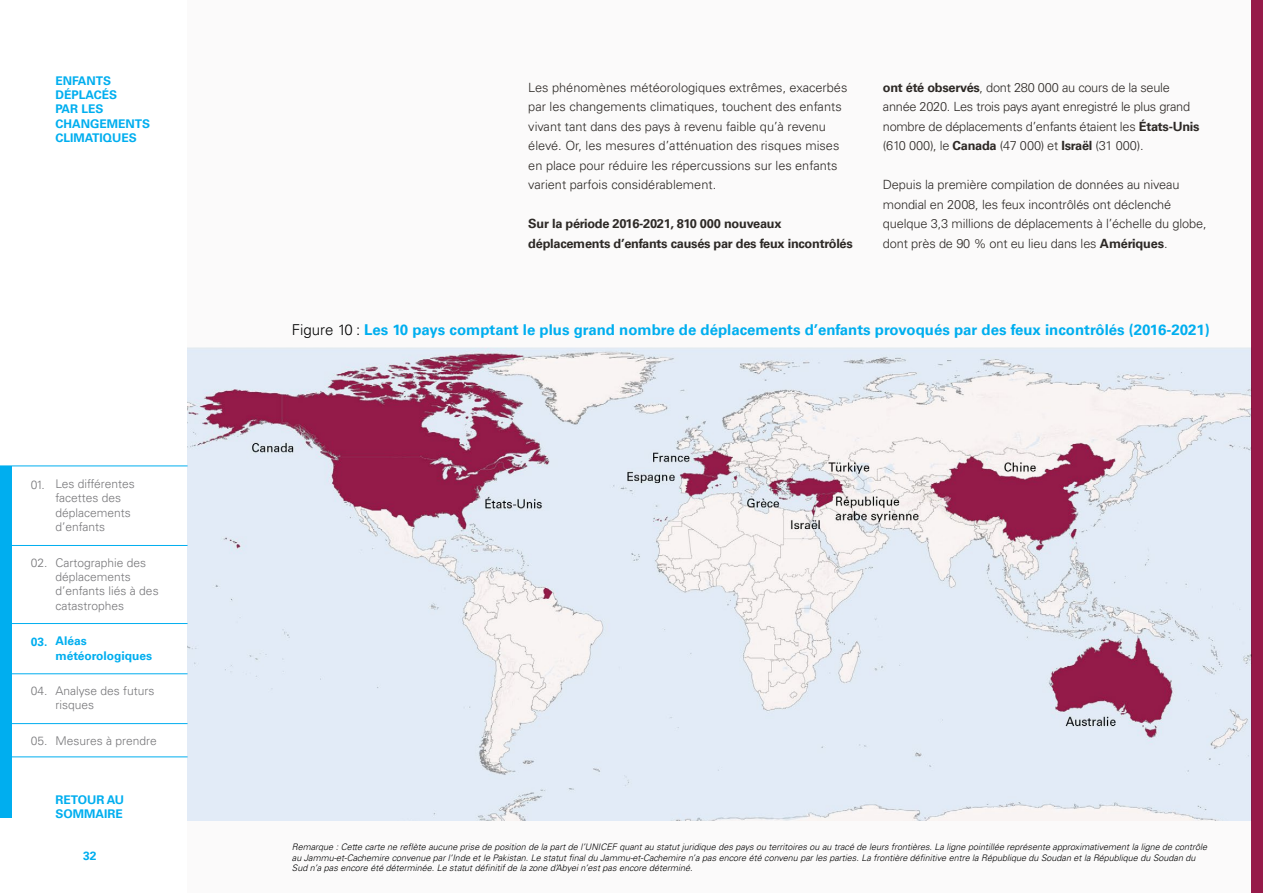
<style>
.page{position:relative;width:1263px;height:893px;background:#fff}
.page>*{position:absolute;margin:0;border:0;box-sizing:border-box;transform-origin:0 0}
.t1{font:700 15px "Univers LT Pro 65";color:#00aeef}
.t2{font:300 12.75px/19.5px "Univers LT Pro 45";letter-spacing:-.01em;color:#2d2926}
.t3{font:700 12.75px/19.5px "Univers LT Pro 65";letter-spacing:-.02em;color:#2d2926}
.t4{font:300 12px/14.4px "Univers LT Pro 45";color:#77777a}
.t5{font:700 12px/14.4px "Univers LT Pro 65";color:#00aeef}
.t6{font:italic 300 9px/10.5px "Univers LT Pro 45";color:#000}
.s1{font-family:"Univers LT Pro 65";font-weight:700}
.s2{font-family:"Univers LT Pro 45";font-weight:300;color:#000}
</style>
<div class="page">
<div style="left:187px;top:0;width:1076px;height:893px;background:#fbfafa"></div>
<hr style="left:0;top:466px;width:188px;height:1px;background:#00aeef">
<hr style="left:0;top:545px;width:188px;height:1px;background:#00aeef">
<hr style="left:0;top:623px;width:188px;height:1px;background:#00aeef">
<hr style="left:0;top:673px;width:188px;height:1px;background:#00aeef">
<hr style="left:0;top:723px;width:188px;height:1px;background:#00aeef">
<div style="left:0;top:466px;width:12px;height:352px;background:#00aeef"></div>
<hr style="left:0;top:757px;width:188px;height:1px;background:#00aeef">
<div style="left:1251px;top:0;width:12px;height:893px;background:#961a49"></div>
<img style="left:188px;top:347px;width:1063px;height:474px">
<p class="t5" style="left:56px;top:73px;width:96px">ENFANTS<br>DÉPLACÉS<br>PAR LES<br>CHANGEMENTS<br>CLIMATIQUES</p>
<p class="t4" style="left:31px;top:477px;width:16px">01.</p>
<p class="t4" style="left:31px;top:555px;width:18px">02.</p>
<p class="t5" style="left:31px;top:633px;width:18px">03.</p>
<p class="t4" style="left:31px;top:683px;width:18px">04.</p>
<p class="t4" style="left:31px;top:733px;width:18px">05.</p>
<p class="t4" style="left:56px;top:476px;width:81px">Les différentes facettes des déplacements d’enfants</p>
<p class="t4" style="left:56px;top:555px;width:105px">Cartographie des déplacements d’enfants liés à des catastrophes</p>
<p class="t5" style="left:56px;top:633px;width:98px">Aléas météorologiques</p>
<p class="t4" style="left:56px;top:683px;width:101px">Analyse des futurs risques</p>
<p class="t4" style="left:56px;top:733px;width:103px">Mesures à prendre</p>
<p class="t5" style="left:56px;top:791px;width:70px">RETOUR AU<br>SOMMAIRE</p>
<p class="t5" style="left:83px;top:848px;width:15px">32</p>
<p class="t2" style="left:528px;top:77px;width:321px">Les phénomènes météorologiques extrêmes, exacerbés par les changements climatiques, touchent des enfants vivant tant dans des pays à revenu faible qu’à revenu élevé. Or, les mesures d’atténuation des risques mises en place pour réduire les répercussions sur les enfants varient parfois considérablement.</p>
<p class="t3" style="left:528px;top:213px;width:326px">Sur la période 2016-2021, 810 000 nouveaux déplacements d’enfants causés par des feux incontrôlés</p>
<p class="t2" style="left:883px;top:77px;width:318px"><span class="s1">ont été observés</span>, dont 280 000 au cours de la seule année 2020. Les trois pays ayant enregistré le plus grand nombre de déplacements d’enfants étaient les <span class="s1">États-Unis </span>(610 000), le <span class="s1">Canada</span> (47 000) et <span class="s1">Israël</span> (31 000).</p>
<p class="t2" style="left:883px;top:175px;width:325px">Depuis la première compilation de données au niveau mondial en 2008, les feux incontrôlés ont déclenché quelque 3,3 millions de déplacements à l’échelle du globe, dont près de 90 % ont eu lieu dans les <span class="s1">Amériques</span>.</p>
<p class="t1" style="left:292px;top:319px;width:919px"><span class="s2">Figure 10 :</span> Les 10 pays comptant le plus grand nombre de déplacements d’enfants provoqués par des feux incontrôlés (2016-2021)</p>
<p class="t6" style="left:292px;top:842px;width:917px">Remarque : Cette carte ne reflète aucune prise de position de la part de l’UNICEF quant au statut juridique des pays ou territoires ou au tracé de leurs frontières. La ligne pointillée représente approximativement la ligne de contrôle au Jammu-et-Cachemire convenue par l’Inde et le Pakistan. Le statut final du Jammu-et-Cachemire n’a pas encore été convenu par les parties. La frontière définitive entre la République du Soudan et la République du Soudan du<br>Sud n’a pas encore été déterminée. Le statut définitif de la zone d’Abyei n’est pas encore déterminé.</p>
</div>
